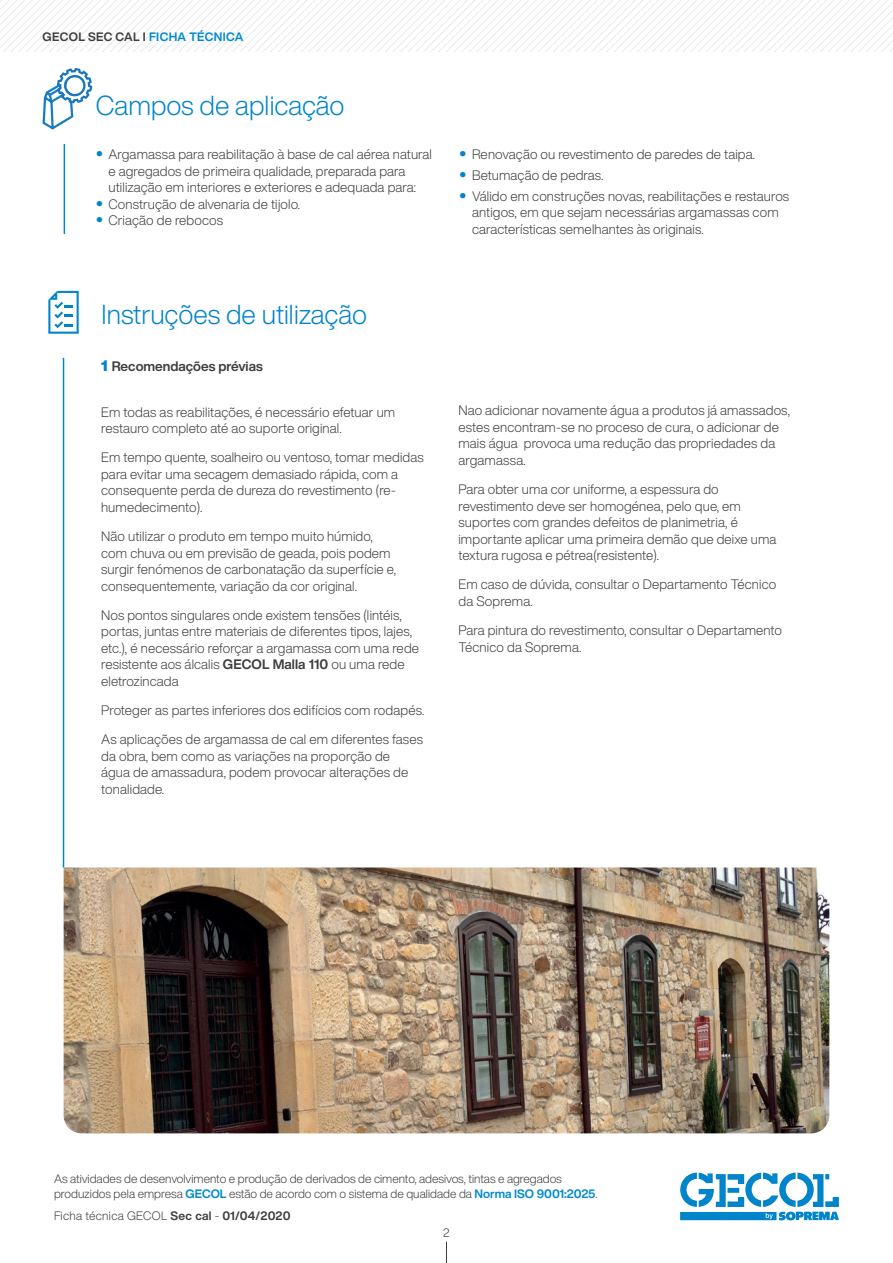
<style>
.page{position:relative;width:893px;height:1263px;background:#fff}
.page>*{position:absolute;margin:0;border:0;box-sizing:border-box;transform-origin:0 0}
.t1{font:300 27px "Helvetica Now Display";color:#0084ca}
.t2{font:300 13.5px/16.5px "Helvetica Now Display";letter-spacing:.01em;color:#3e3e3f}
.t3{font:700 13.5px "Helvetica Now Display";color:#3e3e3f}
.t4{font:300 12px/15px "Helvetica Now Display";color:#3e3e3f}
.t5{font:300 12px "Helvetica Now Display";letter-spacing:.025em;color:#3e3e3f}
.t6{font:700 12px "Helvetica Now Display";letter-spacing:.03em;color:#3e3e3f}
.s1{color:#008bcf}
.s2{font-family:"Helvetica Neue LT Std";font-weight:900;font-size:15px;color:#0084ca}
.s3{font-weight:900;font-size:15px;color:#0084ca}
.s4{font-weight:700}
.s5{font-weight:700;color:#008bcf}
</style>
<div class="page">
<svg style="left:446px;top:1242px;width:1px;height:21px"></svg>
<svg style="left:680px;top:1172px;width:159px;height:48px"></svg>
<svg style="left:0;top:0;width:893px;height:51px"></svg>
<hr style="left:64px;top:144px;width:1px;height:90px;background:#0084ca">
<img style="left:64px;top:867px;width:765px;height:266px">
<svg style="left:42px;top:68px;width:50px;height:62px"></svg>
<hr style="left:63px;top:358px;width:1px;height:509px;background:#0084ca">
<svg style="left:48px;top:291px;width:31px;height:43px"></svg>
<p class="t6" style="left:43px;top:28px;width:202px">GECOL SEC CAL I <span class="s1">FICHA TÉCNICA</span></p>
<h1 class="t1" style="left:96px;top:87px;width:250px">Campos de aplicação</h1>
<p class="t2" style="left:108px;top:146px;width:325px;text-indent:-13px"><span class="s2">•</span> Argamassa para reabilitação à base de cal aérea natural e agregados de primeira qualidade, preparada para utilização em interiores e exteriores e adequada para:</p>
<p class="t2" style="left:96px;top:195px;width:206px"><span class="s2">•</span> Construção de alvenaria de tijolo.</p>
<p class="t2" style="left:96px;top:212px;width:129px"><span class="s2">•</span> Criação de rebocos</p>
<h1 class="t1" style="left:102px;top:296px;width:267px">Instruções de utilização</h1>
<p class="t3" style="left:101px;top:357px;width:163px"><span class="s3">1</span> Recomendações prévias</p>
<p class="t2" style="left:101px;top:403px;width:296px">Em todas as reabilitações, é necessário efetuar um restauro completo até ao suporte original.</p>
<p class="t2" style="left:101px;top:449px;width:324px">Em tempo quente, soalheiro ou ventoso, tomar medidas para evitar uma secagem demasiado rápida, com a consequente perda de dureza do revestimento (re&shy;humedecimento).</p>
<p class="t2" style="left:101px;top:528px;width:296px">Não utilizar o produto em tempo muito húmido, com chuva ou em previsão de geada, pois podem surgir fenómenos de carbonatação da superfície e, consequentemente, variação da cor original.</p>
<p class="t2" style="left:101px;top:607px;width:319px">Nos pontos singulares onde existem tensões (lintéis, portas, juntas entre materiais de diferentes tipos, lajes, etc.), é necessário reforçar a argamassa com uma rede resistente aos álcalis <span class="s4">GECOL Malla 110</span> ou uma rede eletrozincada</p>
<p class="t2" style="left:101px;top:696px;width:325px;line-height:29.2px">Proteger as partes inferiores dos edifícios com rodapés.<br>As aplicações de argamassa de cal em diferentes fases</p>
<p class="t2" style="left:101px;top:748px;width:309px">da obra, bem como as variações na proporção de água de amassadura, podem provocar alterações de tonalidade.</p>
<p class="t2" style="left:459px;top:146px;width:297px"><span class="s2">•</span> Renovação ou revestimento de paredes de taipa.</p>
<p class="t2" style="left:459px;top:167px;width:146px"><span class="s2">•</span> Betumação de pedras.</p>
<p class="t2" style="left:472px;top:187px;width:319px;text-indent:-13px"><span class="s2">•</span> Válido em construções novas, reabilitações e restauros antigos, em que sejam necessárias argamassas com características semelhantes às originais.</p>
<p class="t2" style="left:458px;top:402px;width:333px">Nao adicionar novamente água a produtos já amassados, estes encontram-se no proceso de cura, o adicionar de mais água provoca uma redução das propriedades da argamassa.</p>
<p class="t2" style="left:458px;top:481px;width:319px">Para obter uma cor uniforme, a espessura do revestimento deve ser homogénea, pelo que, em suportes com grandes defeitos de planimetria, é importante aplicar uma primeira demão que deixe uma textura rugosa e pétrea(resistente).</p>
<p class="t2" style="left:458px;top:576px;width:319px">Em caso de dúvida, consultar o Departamento Técnico da Soprema.</p>
<p class="t2" style="left:458px;top:622px;width:325px">Para pintura do revestimento, consultar o Departamento<br>Técnico da Soprema.</p>
<p class="t4" style="left:54px;top:1171px;width:545px">As atividades de desenvolvimento e produção de derivados de cimento, adesivos, tintas e agregados produzidos pela empresa <span class="s5">GECOL</span> estão de acordo com o sistema de qualidade da <span class="s5">Norma ISO 9001:2025</span>.</p>
<p class="t5" style="left:54px;top:1208px;width:238px">Ficha técnica GECOL <span class="s4">Sec cal</span> - <span class="s4">01/04/2020</span></p>
<p class="t4" style="left:443px;top:1225px;width:8px">2</p>
</div>
